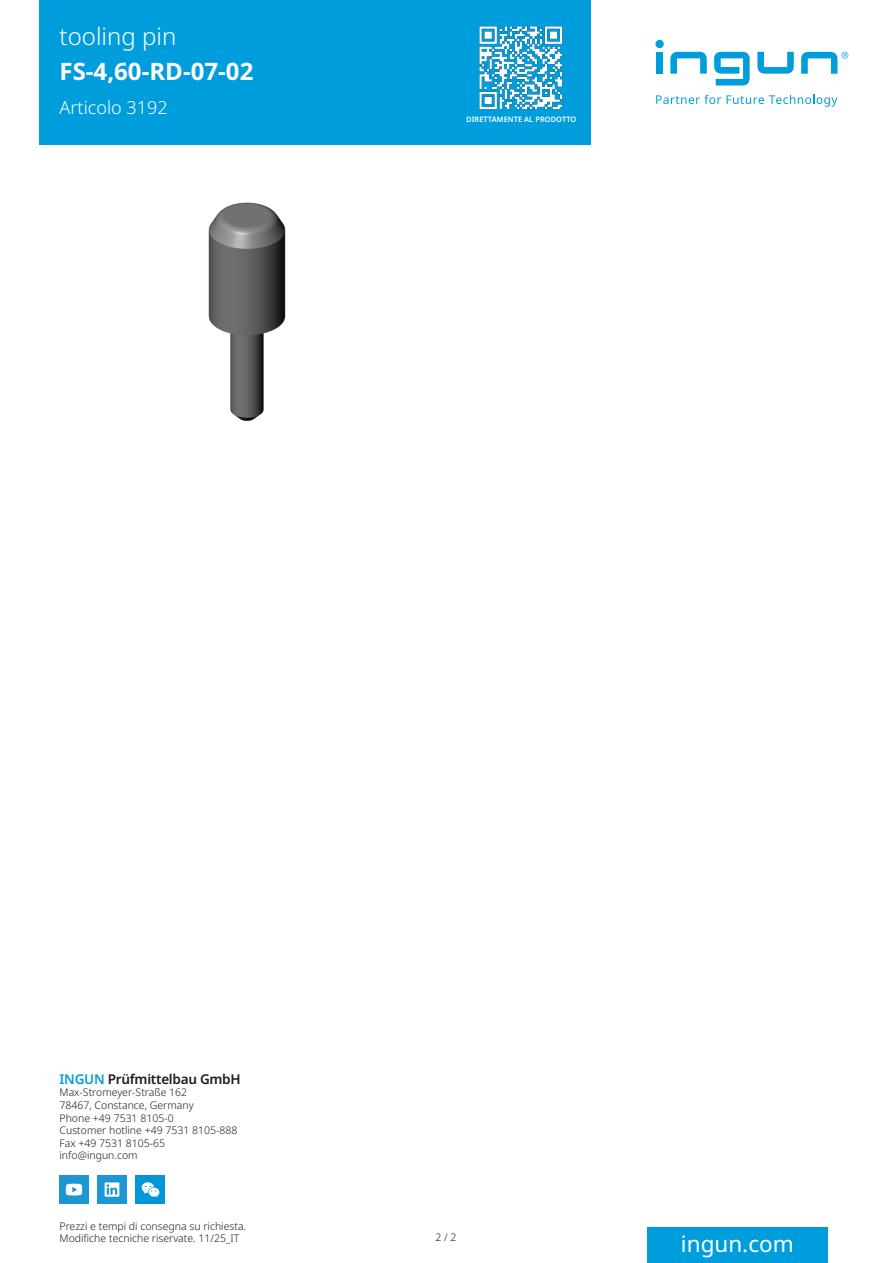
<style>
.page{position:relative;width:893px;height:1263px;background:#fff}
.page>*{position:absolute;margin:0;border:0;box-sizing:border-box;transform-origin:0 0}
.t1{font:700 24px "Noto Sans";color:#fff}
.t2{font:300 24px "Noto Sans";color:#fff}
.t3{font:22.5px "Noto Sans";color:#fff}
.t4{font:300 18px "Noto Sans";color:#fff}
.t5{font:600 13.5px "Noto Sans";letter-spacing:-.02em;color:#23181c}
.t6{font:300 10.5px/12.6px "Noto Sans";color:#23181c}
.t7{font:600 7.5px "Noto Sans";color:#fff}
.s1{color:#009ddc}
</style>
<div class="page">
<div style="left:40px;top:0;width:551px;height:145px;background:#009ddc"></div>
<div style="left:647px;top:1228px;width:181px;height:35px;background:#009ddc"></div>
<img style="left:480px;top:27px;width:83px;height:83px">
<img style="left:208px;top:202px;width:78px;height:219px">
<div style="left:656px;top:52px;width:7px;height:22px;background:#009ddc"></div>
<svg style="left:670px;top:52px;width:37px;height:22px"></svg>
<svg style="left:714px;top:52px;width:36px;height:34px"></svg>
<svg style="left:757px;top:52px;width:37px;height:22px"></svg>
<div style="left:655px;top:40px;width:9px;height:8px;background:#009ddc;border-radius:50%"></div>
<svg style="left:801px;top:52px;width:47px;height:22px"></svg>
<svg style="left:656px;top:95px;width:65px;height:9px"></svg>
<svg style="left:727px;top:95px;width:110px;height:12px"></svg>
<img style="left:60px;top:1175px;width:28px;height:29px">
<img style="left:98px;top:1175px;width:28px;height:29px">
<img style="left:135px;top:1175px;width:29px;height:29px">
<h1 class="t2" style="left:60px;top:23px;width:118px">tooling pin</h1>
<h1 class="t1" style="left:60px;top:57px;width:195px">FS-4,60-RD-07-02</h1>
<h3 class="t4" style="left:60px;top:97px;width:110px">Articolo 3192</h3>
<p class="t7" style="left:466px;top:115px;width:112px">DIRETTAMENTE AL PRODOTTO</p>
<p class="t5" style="left:60px;top:1071px;width:183px"><span class="s1">INGUN</span> Prüfmittelbau GmbH</p>
<p class="t6" style="left:60px;top:1086px;width:180px">Max-Stromeyer-Straße 162<br>78467, Constance, Germany<br>Phone +49 7531 8105-0<br>Customer hotline +49 7531 8105-888<br>Fax +49 7531 8105-65 info@ingun.com</p>
<p class="t6" style="left:60px;top:1220px;width:188px">Prezzi e tempi di consegna su richiesta.<br>Modifiche tecniche riservate. 11/25_IT</p>
<p class="t6" style="left:435px;top:1231px;width:23px">2 / 2</p>
<h2 class="t3" style="left:681px;top:1231px;width:114px">ingun.com</h2>
</div>
